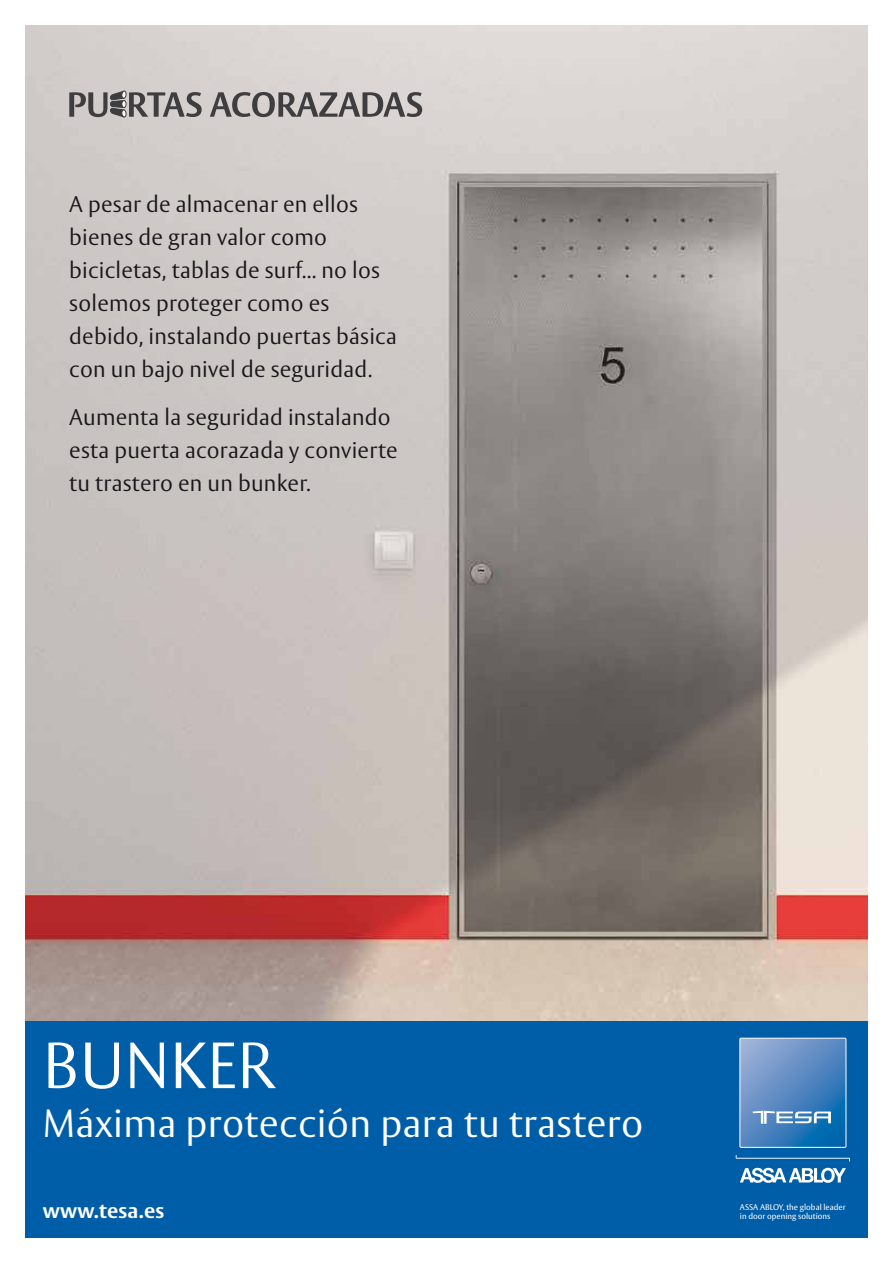
<style>
.page{position:relative;width:893px;height:1263px;background:#fff}
.page>*{position:absolute;margin:0;border:0;box-sizing:border-box;transform-origin:0 0}
.t1{font:300 64.5px "ASSA Vesta";letter-spacing:.01em;color:#fff}
.t2{font:300 39px "ASSA Vesta";letter-spacing:.01em;color:#fff}
.t3{font:300 22.5px/33px "ASSA Vesta";letter-spacing:.01em;color:#1a171c}
.t4{font:700 21px "ASSA Vesta";letter-spacing:.01em;color:#fff}
.t5{font:8.25px/8.9px "ASSA Vesta";color:#fff}
</style>
<div class="page">
<img style="left:25px;top:25px;width:843px;height:996px">
<div style="left:25px;top:1021px;width:843px;height:216px;background:#005ea8"></div>
<svg style="left:736px;top:1155px;width:114px;height:28px"></svg>
<svg style="left:740px;top:1038px;width:106px;height:109px;background:#5a8ec4"></svg>
<svg style="left:69px;top:91px;width:133px;height:27px;background:#928f8f"></svg>
<svg style="left:210px;top:92px;width:212px;height:25px;background:#959292"></svg>
<p class="t3" style="left:69px;top:189px;width:329px">A pesar de almacenar en ellos bienes de gran valor como bicicletas, tablas de surf... no los solemos proteger como es debido, instalando puertas básica con un bajo nivel de seguridad.</p>
<p class="t3" style="left:69px;top:402px;width:330px">Aumenta la seguridad instalando esta puerta acorazada y convierte tu trastero en un bunker.</p>
<h1 class="t1" style="left:43px;top:1027px;width:233px">BUNKER</h1>
<h2 class="t2" style="left:43px;top:1099px;width:602px">Máxima protección para tu trastero</h2>
<p class="t4" style="left:43px;top:1198px;width:123px">www.tesa.es</p>
<p class="t5" style="left:740px;top:1203px;width:107px">ASSA ABLOY, the global leader in door opening solutions</p>
</div>
